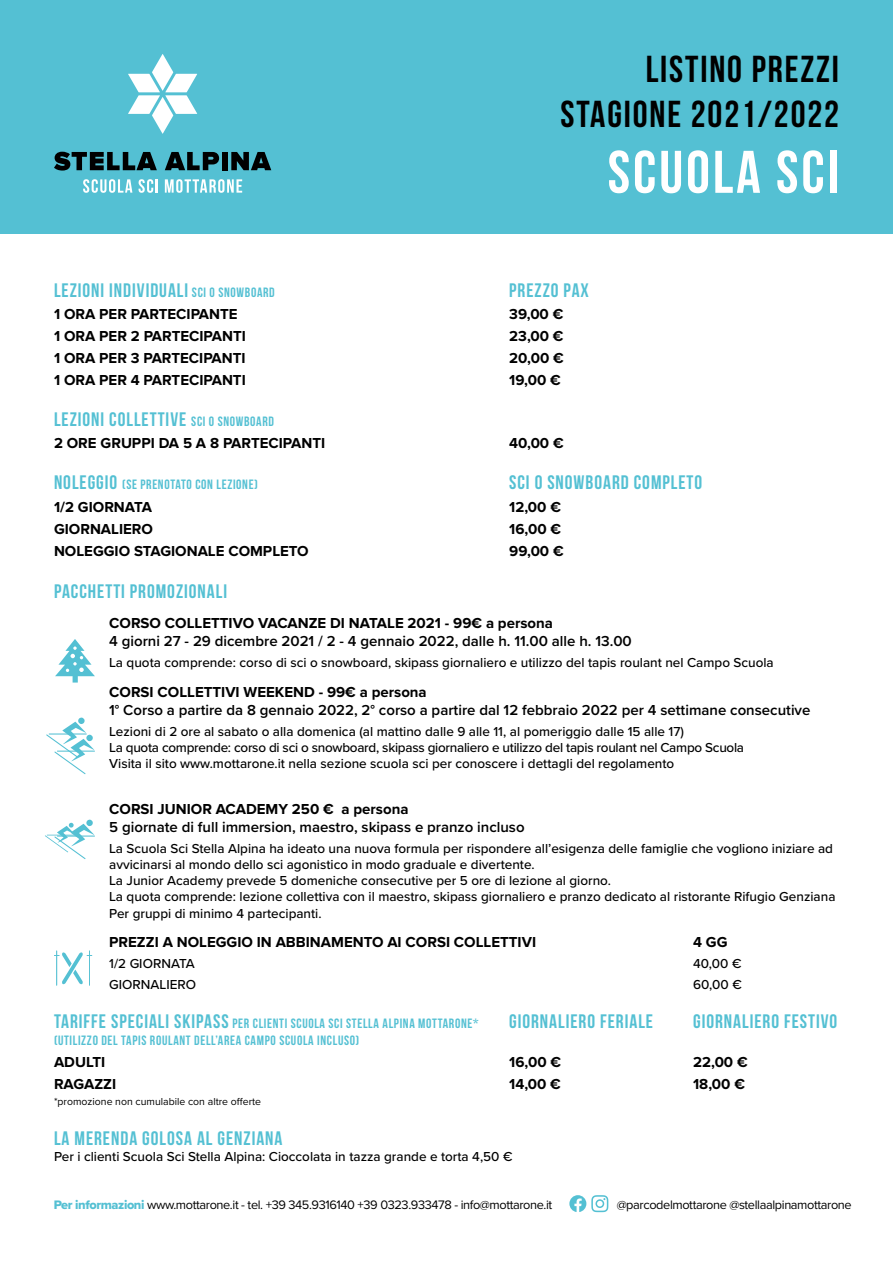
<style>
.page{position:relative;width:893px;height:1263px;background:#fff}
.page>*{position:absolute;margin:0;border:0;box-sizing:border-box;transform-origin:0 0}
.t1{font:60px "Bebas Neue";letter-spacing:.05em;color:#fff}
.t2{font:37.5px/45px "Bebas Neue";letter-spacing:.05em;color:#000;text-align:right}
.t3{font:19.5px "Bebas Neue";letter-spacing:.05em;color:#54c0d3}
.t4{font:700 15px "Proxima Nova";color:#000}
.t5{font:600 15px "Proxima Nova";color:#000}
.t6{font:500 13.5px/16.2px "Proxima Nova";color:#000}
.t7{font:13.5px/16.2px "Bebas Neue";letter-spacing:.05em;color:#54c0d3}
.t8{font:12.75px "Proxima Nova";letter-spacing:-.03em;color:#000}
.t9{font:10.5px "Proxima Nova";color:#000}
.s1{font-size:13.5px}
.s2{font-size:19.5px}
.s3{font-family:"Proxima Nova Extrabld";color:#54c0d3}
</style>
<div class="page">
<div style="left:0;top:0;width:893px;height:234px;background:#54c0d3"></div>
<svg style="left:83px;top:179px;width:49px;height:14px"></svg>
<svg style="left:139px;top:179px;width:19px;height:14px"></svg>
<svg style="left:165px;top:179px;width:77px;height:14px"></svg>
<svg style="left:54px;top:152px;width:103px;height:19px"></svg>
<svg style="left:165px;top:152px;width:54px;height:18px"></svg>
<div style="left:222px;top:152px;width:5px;height:18px;background:#000"></div>
<svg style="left:231px;top:152px;width:40px;height:18px"></svg>
<svg style="left:128px;top:54px;width:69px;height:80px"></svg>
<div style="left:78px;top:717px;width:7px;height:7px;background:#54c0d3;border-radius:50%"></div>
<svg style="left:46px;top:722px;width:49px;height:52px"></svg>
<svg style="left:55px;top:639px;width:40px;height:43px"></svg>
<hr style="left:89px;top:951px;width:1px;height:34px;background:#54c0d3">
<hr style="left:56px;top:951px;width:1px;height:34px;background:#54c0d3">
<svg style="left:54px;top:952px;width:38px;height:32px"></svg>
<svg style="left:569px;top:1195px;width:39px;height:17px"></svg>
<svg style="left:86px;top:819px;width:7px;height:7px"></svg>
<svg style="left:45px;top:822px;width:50px;height:37px"></svg>
<h2 class="t2" style="left:561px;top:46px;width:280px">LISTINO PREZZI<br>STAGIONE 2021/2022</h2>
<h1 class="t1" style="left:608px;top:139px;width:233px">SCUOLA SCI</h1>
<h3 class="t3" style="left:54px;top:280px;width:222px">LEZIONI INDIVIDUALI <span class="s1">SCI O SNOWBOARD</span></h3>
<h3 class="t3" style="left:509px;top:280px;width:81px">PREZZO PAX</h3>
<p class="t4" style="left:54px;top:306px;width:185px">1 ORA PER PARTECIPANTE</p>
<p class="t4" style="left:509px;top:306px;width:56px">39,00 €</p>
<p class="t4" style="left:54px;top:328px;width:193px">1 ORA PER 2 PARTECIPANTI</p>
<p class="t4" style="left:509px;top:328px;width:56px">23,00 €</p>
<p class="t4" style="left:54px;top:350px;width:193px">1 ORA PER 3 PARTECIPANTI</p>
<p class="t4" style="left:509px;top:350px;width:56px">20,00 €</p>
<p class="t4" style="left:54px;top:372px;width:193px">1 ORA PER 4 PARTECIPANTI</p>
<p class="t4" style="left:509px;top:372px;width:53px">19,00 €</p>
<h3 class="t3" style="left:54px;top:409px;width:222px">LEZIONI COLLETTIVE <span class="s1">SCI O SNOWBOARD</span></h3>
<p class="t4" style="left:54px;top:435px;width:273px">2 ORE GRUPPI DA 5 A 8 PARTECIPANTI</p>
<p class="t4" style="left:509px;top:435px;width:56px">40,00 €</p>
<p class="t7" style="left:54px;top:476px;width:205px"><span class="s2">NOLEGGIO</span> (SE PRENOTATO CON LEZIONE)</p>
<h3 class="t3" style="left:509px;top:472px;width:195px">SCI O SNOWBOARD COMPLETO</h3>
<p class="t4" style="left:54px;top:498px;width:100px">1/2 GIORNATA</p>
<p class="t4" style="left:509px;top:498px;width:53px">12,00 €</p>
<p class="t4" style="left:54px;top:520px;width:101px">GIORNALIERO</p>
<p class="t4" style="left:509px;top:520px;width:53px">16,00 €</p>
<p class="t4" style="left:54px;top:542px;width:256px">NOLEGGIO STAGIONALE COMPLETO</p>
<p class="t4" style="left:509px;top:542px;width:56px">99,00 €</p>
<h3 class="t3" style="left:54px;top:581px;width:175px">PACCHETTI PROMOZIONALI</h3>
<p class="t4" style="left:109px;top:614px;width:445px">CORSO COLLETTIVO VACANZE DI NATALE 2021 - 99€ a persona</p>
<p class="t5" style="left:109px;top:630px;width:524px">4 giorni 27 - 29 dicembre 2021 / 2 - 4 gennaio 2022, dalle h. 11.00 alle h. 13.00</p>
<p class="t6" style="left:109px;top:654px;width:666px">La quota comprende: corso di sci o snowboard, skipass giornaliero e utilizzo del tapis roulant nel Campo Scuola</p>
<p class="t4" style="left:109px;top:683px;width:319px">CORSI COLLETTIVI WEEKEND - 99€ a persona</p>
<p class="t5" style="left:109px;top:698px;width:703px">1° Corso a partire da 8 gennaio 2022, 2° corso a partire dal 12 febbraio 2022 per 4 settimane consecutive</p>
<p class="t6" style="left:109px;top:722px;width:636px">Lezioni di 2 ore al sabato o alla domenica (al mattino dalle 9 alle 11, al pomeriggio dalle 15 alle 17)<br>La quota comprende: corso di sci o snowboard, skipass giornaliero e utilizzo del tapis roulant nel Campo Scuola<br>Visita il sito www.mottarone.it nella sezione scuola sci per conoscere i dettagli del regolamento</p>
<p class="t4" style="left:109px;top:800px;width:301px">CORSI JUNIOR ACADEMY 250 € a persona</p>
<p class="t5" style="left:109px;top:816px;width:417px">5 giornate di full immersion, maestro, skipass e pranzo incluso</p>
<p class="t6" style="left:109px;top:840px;width:728px">La Scuola Sci Stella Alpina ha ideato una nuova formula per rispondere all’esigenza delle famiglie che vogliono iniziare ad avvicinarsi al mondo dello sci agonistico in modo graduale e divertente.<br>La Junior Academy prevede 5 domeniche consecutive per 5 ore di lezione al giorno.<br>La quota comprende: lezione collettiva con il maestro, skipass giornaliero e pranzo dedicato al ristorante Rifugio Genziana Per gruppi di minimo 4 partecipanti.</p>
<p class="t4" style="left:109px;top:934px;width:428px">PREZZI A NOLEGGIO IN ABBINAMENTO AI CORSI COLLETTIVI</p>
<p class="t4" style="left:693px;top:934px;width:36px">4 GG</p>
<p class="t6" style="left:109px;top:955px;width:87px">1/2 GIORNATA</p>
<p class="t6" style="left:693px;top:955px;width:50px">40,00 €</p>
<p class="t6" style="left:109px;top:976px;width:89px">GIORNALIERO</p>
<p class="t6" style="left:693px;top:976px;width:50px">60,00 €</p>
<p class="t7" style="left:54px;top:1015px;width:426px"><span class="s2">TARIFFE SPECIALI SKIPASS</span> PER CLIENTI SCUOLA SCI STELLA ALPINA MOTTARONE* (UTILIZZO DEL TAPIS ROULANT DELL’AREA CAMPO SCUOLA INCLUSO)</p>
<h3 class="t3" style="left:509px;top:1011px;width:145px">GIORNALIERO FERIALE</h3>
<h3 class="t3" style="left:693px;top:1011px;width:146px">GIORNALIERO FESTIVO</h3>
<p class="t4" style="left:54px;top:1053px;width:53px">ADULTI</p>
<p class="t4" style="left:509px;top:1053px;width:53px">16,00 €</p>
<p class="t4" style="left:693px;top:1053px;width:56px">22,00 €</p>
<p class="t4" style="left:54px;top:1075px;width:64px">RAGAZZI</p>
<p class="t4" style="left:509px;top:1075px;width:53px">14,00 €</p>
<p class="t4" style="left:693px;top:1075px;width:53px">18,00 €</p>
<p class="t9" style="left:54px;top:1093px;width:209px">*promozione non cumulabile con altre offerte</p>
<h3 class="t3" style="left:54px;top:1127px;width:230px">LA MERENDA GOLOSA AL GENZIANA</h3>
<p class="t6" style="left:54px;top:1148px;width:460px">Per i clienti Scuola Sci Stella Alpina: Cioccolata in tazza grande e torta 4,50 €</p>
<p class="t8" style="left:54px;top:1195px;width:500px"><span class="s3">Per informazioni</span> www.mottarone.it - tel. +39 345.9316140 +39 0323.933478 - info@mottarone.it</p>
<p class="t8" style="left:617px;top:1195px;width:237px">@parcodelmottarone @stellaalpinamottarone</p>
</div>
